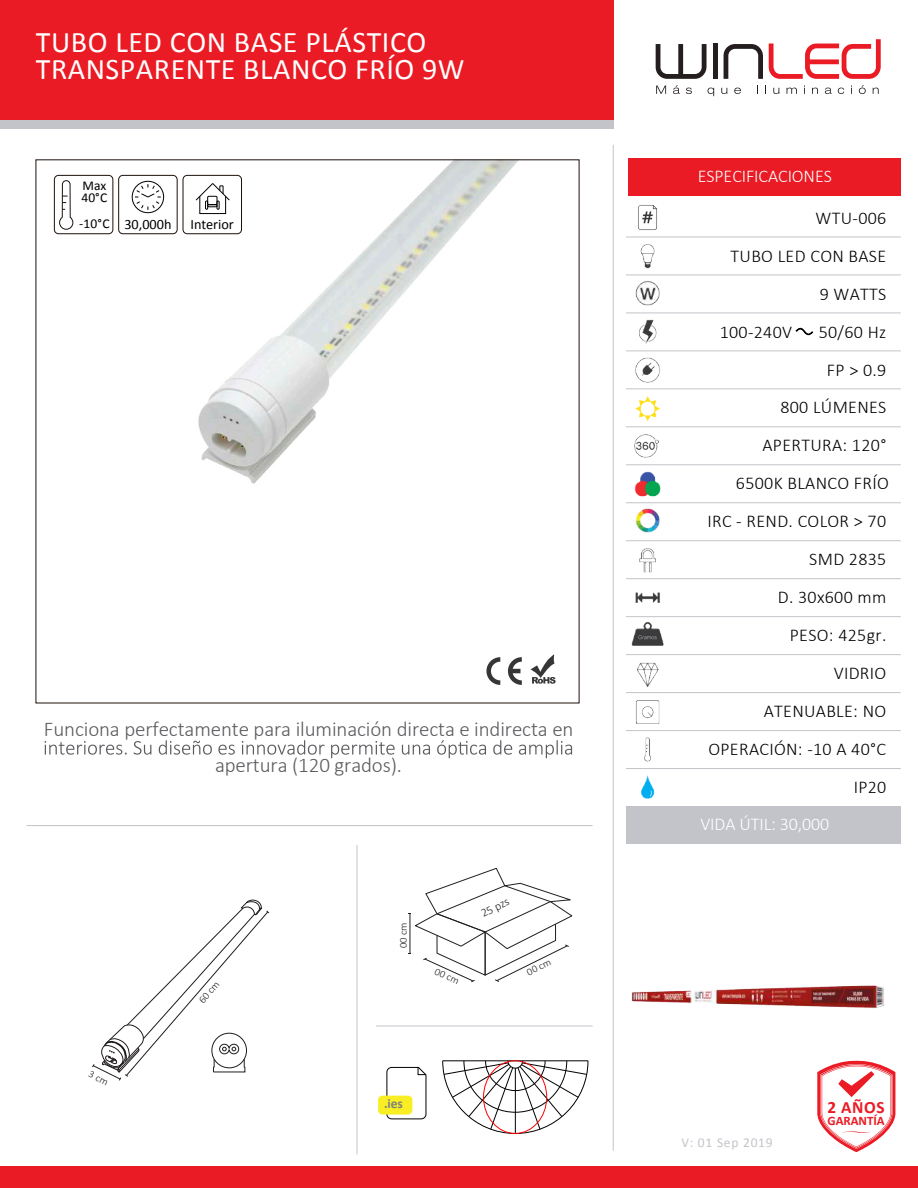
<style>
.page{position:relative;width:918px;height:1188px;background:#fff}
.page>*{position:absolute;margin:0;border:0;box-sizing:border-box;transform-origin:0 0}
.t1{font:30px/27px "Calibri";letter-spacing:.015em;color:#fff}
.t2{font:300 21px/36px "Calibri";letter-spacing:-.005em;color:#5b5b5f;text-align:center}
.t3{font:300 18px/38px "Calibri";letter-spacing:.02em;color:#000;text-align:right}
.t4{font:300 18px "Calibri";letter-spacing:-.005em;color:#fff}
.t5{font:700 17.25px "Calibri";color:#ea1b24}
.t6{font:14.25px "Calibri";color:#000}
.t7{font:13.5px "Calibri";letter-spacing:.055em;color:#c3c4ca}
.t8{font:13.5px/12px "Calibri";color:#000}
.t9{font:700 13.5px "Calibri";color:#7e8181}
.t10{font:700 12.9px "Calibri";letter-spacing:-.005em;color:#ea1b24}
.t11{font:300 12px "Calibri";color:#211e1e}
.t12{font:300 10.5px "Calibri";color:#211e1e}
.t13{font:300 10.5px "Calibri";color:#211e1c}
.s1{font-size:13.5px}
</style>
<div class="page">
<img style="left:104px;top:161px;width:414px;height:323px">
<div style="left:626px;top:807px;width:275px;height:37px;background:#c3c4ca"></div>
<div style="left:629px;top:158px;width:272px;height:38px;background:#ea1b24"></div>
<div style="left:0;top:120px;width:613px;height:9px;background:#c3c4ca"></div>
<div style="left:0;top:0;width:613px;height:120px;background:#ea1b24"></div>
<div style="left:0;top:1167px;width:918px;height:21px;background:#ea1b24"></div>
<hr style="left:357px;top:845px;width:1px;height:309px;background:#c3c4ca">
<hr style="left:626px;top:806px;width:275px;height:1px;background:#c3c4ca">
<hr style="left:626px;top:768px;width:275px;height:1px;background:#c3c4ca">
<hr style="left:626px;top:730px;width:275px;height:1px;background:#c3c4ca">
<hr style="left:626px;top:692px;width:275px;height:1px;background:#c3c4ca">
<hr style="left:626px;top:654px;width:275px;height:1px;background:#c3c4ca">
<hr style="left:626px;top:616px;width:275px;height:1px;background:#c3c4ca">
<hr style="left:626px;top:578px;width:275px;height:1px;background:#c3c4ca">
<hr style="left:626px;top:540px;width:275px;height:1px;background:#c3c4ca">
<hr style="left:626px;top:502px;width:275px;height:1px;background:#c3c4ca">
<hr style="left:626px;top:464px;width:275px;height:1px;background:#c3c4ca">
<hr style="left:626px;top:426px;width:275px;height:1px;background:#c3c4ca">
<hr style="left:626px;top:388px;width:275px;height:1px;background:#c3c4ca">
<hr style="left:626px;top:350px;width:275px;height:1px;background:#c3c4ca">
<hr style="left:626px;top:313px;width:275px;height:1px;background:#c3c4ca">
<hr style="left:626px;top:275px;width:275px;height:1px;background:#c3c4ca">
<hr style="left:626px;top:237px;width:275px;height:1px;background:#c3c4ca">
<hr style="left:613px;top:145px;width:1px;height:1006px;background:#c3c4ca">
<hr style="left:26px;top:825px;width:567px;height:1px;background:#c3c4ca">
<hr style="left:376px;top:1026px;width:217px;height:1px;background:#c3c4ca">
<svg style="left:386px;top:1066px;width:41px;height:54px"></svg>
<div style="left:378px;top:1096px;width:34px;height:19px;background:#f8ee23;border-radius:4px"></div>
<img style="left:634px;top:475px;width:27px;height:16px">
<img style="left:636px;top:704px;width:24px;height:16px">
<img style="left:631px;top:627px;width:33px;height:18px">
<img style="left:640px;top:250px;width:15px;height:14px">
<img style="left:635px;top:399px;width:25px;height:17px">
<img style="left:626px;top:491px;width:51px;height:40px">
<img style="left:626px;top:531px;width:51px;height:37px">
<img style="left:626px;top:361px;width:51px;height:38px">
<img style="left:641px;top:779px;width:14px;height:20px">
<img style="left:632px;top:645px;width:32px;height:59px">
<img style="left:636px;top:720px;width:24px;height:59px">
<img style="left:626px;top:264px;width:51px;height:39px">
<img style="left:626px;top:416px;width:51px;height:59px">
<img style="left:626px;top:303px;width:51px;height:58px">
<img style="left:626px;top:568px;width:51px;height:59px">
<img style="left:626px;top:186px;width:53px;height:64px">
<svg style="left:656px;top:44px;width:51px;height:35px"></svg>
<div style="left:713px;top:43px;width:5px;height:36px;background:#241e1f"></div>
<svg style="left:724px;top:44px;width:39px;height:35px"></svg>
<svg style="left:769px;top:39px;width:112px;height:40px"></svg>
<svg style="left:656px;top:86px;width:10px;height:8px"></svg>
<svg style="left:673px;top:85px;width:7px;height:9px"></svg>
<svg style="left:686px;top:88px;width:6px;height:6px"></svg>
<svg style="left:708px;top:88px;width:6px;height:8px"></svg>
<svg style="left:721px;top:88px;width:6px;height:6px"></svg>
<svg style="left:734px;top:88px;width:7px;height:6px"></svg>
<svg style="left:773px;top:88px;width:6px;height:6px"></svg>
<svg style="left:787px;top:88px;width:10px;height:6px"></svg>
<svg style="left:812px;top:88px;width:6px;height:6px"></svg>
<svg style="left:825px;top:88px;width:7px;height:6px"></svg>
<svg style="left:838px;top:88px;width:6px;height:6px"></svg>
<svg style="left:859px;top:85px;width:7px;height:9px"></svg>
<svg style="left:873px;top:88px;width:6px;height:6px"></svg>
<svg style="left:442px;top:1060px;width:147px;height:74px"></svg>
<div style="left:483px;top:1061px;width:64px;height:73px;border:1px solid #fe0101;border-radius:50%"></div>
<svg style="left:409px;top:868px;width:164px;height:114px"></svg>
<svg style="left:486px;top:654px;width:70px;height:31px"></svg>
<div style="left:54px;top:175px;width:59px;height:59px;border:1px solid #1d110c;border-radius:4px"></div>
<svg style="left:59px;top:180px;width:14px;height:50px"></svg>
<div style="left:118px;top:175px;width:60px;height:59px;border:1px solid #1d110c;border-radius:4px"></div>
<div style="left:132px;top:181px;width:32px;height:32px;border:1px solid #000;border-radius:50%"></div>
<svg style="left:135px;top:184px;width:26px;height:26px"></svg>
<div style="left:183px;top:175px;width:59px;height:59px;border:1px solid #1d110c;border-radius:4px"></div>
<div style="left:200px;top:196px;width:26px;height:18px;border:1px solid #000"></div>
<svg style="left:196px;top:183px;width:34px;height:26px"></svg>
<svg style="left:45px;top:740px;width:527px;height:18px"></svg>
<img style="left:631px;top:985px;width:253px;height:76px">
<svg style="left:796px;top:328px;width:17px;height:7px"></svg>
<svg style="left:817px;top:1061px;width:79px;height:91px"></svg>
<svg style="left:92px;top:900px;width:177px;height:181px"></svg>
<h1 class="t1" style="left:36px;top:29px;width:430px">TUBO LED CON BASE PLÁSTICO<br>TRANSPARENTE BLANCO FRÍO 9W</h1>
<p class="t8" style="left:82px;top:180px;width:27px">Max<br>40°C</p>
<p class="t6" style="left:79px;top:215px;width:94px"><span class="s1">-10°C</span> 30,000h</p>
<p class="t6" style="left:191px;top:215px;width:45px">Interior</p>
<p class="t2" style="left:44px;top:711px;width:531px">Funciona perfectamente para iluminación directa e indirecta en apertura (120 grados).</p>
<p class="t13" style="left:196px;top:998px;width:27px;rotate:-50deg">60 cm</p>
<p class="t12" style="left:397px;top:948px;width:27px;rotate:-90deg">00 cm</p>
<p class="t11" style="left:478px;top:907px;width:32px;rotate:-26deg">25 pzs</p>
<p class="t12" style="left:438px;top:965px;width:27px;rotate:25deg">00 cm</p>
<p class="t12" style="left:525px;top:967px;width:27px;rotate:-26deg">00 cm</p>
<p class="t9" style="left:384px;top:1095px;width:20px">.ies</p>
<p class="t4" style="left:698px;top:165px;width:136px">ESPECIFICACIONES</p>
<p class="t3" style="left:816px;top:198px;width:72px">WTU-006</p>
<p class="t3" style="left:731px;top:236px;width:157px">TUBO LED CON BASE</p>
<p class="t3" style="left:820px;top:274px;width:68px">9 WATTS</p>
<p class="t3" style="left:720px;top:312px;width:74px">100-240V</p>
<p class="t3" style="left:707px;top:312px;width:183px">50/60 Hz<br>FP &gt; 0.9<br>800 LÚMENES<br>APERTURA: 120°<br>6500K BLANCO FRÍO<br>IRC - REND. COLOR &gt; 70<br>SMD 2835<br>D. 30x600 mm<br>PESO: 425gr.<br>VIDRIO<br>ATENUABLE: NO<br>OPERACIÓN: -10 A 40°C<br>IP20</p>
<p class="t4" style="left:700px;top:813px;width:130px">VIDA ÚTIL: 30,000</p>
<p class="t7" style="left:681px;top:1134px;width:93px">V: 01 Sep 2019</p>
<p class="t5" style="left:827px;top:1096px;width:59px">2 AÑOS</p>
<p class="t10" style="left:828px;top:1112px;width:59px">GARANTÍA</p>
</div>
